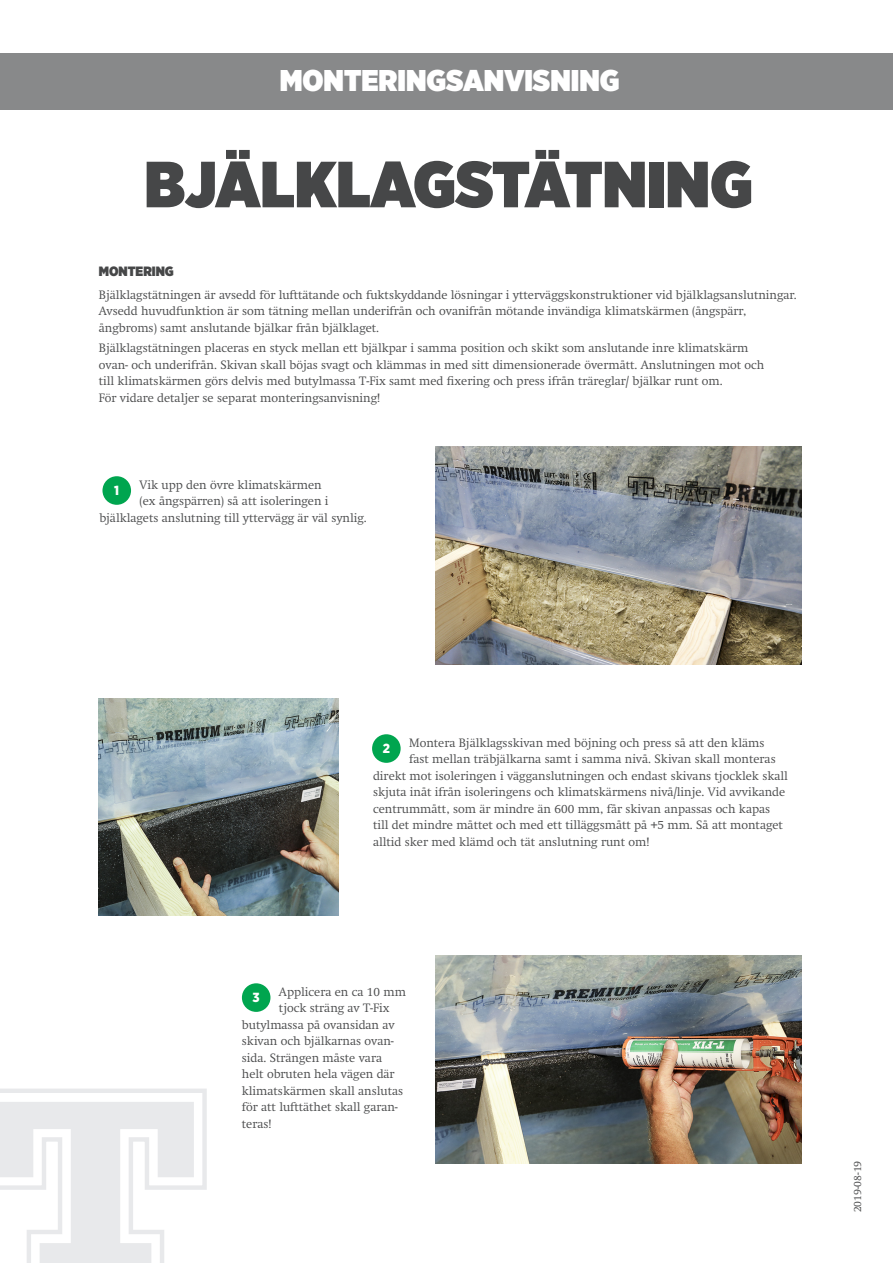
<style>
.page{position:relative;width:893px;height:1263px;background:#fff}
.page>*{position:absolute;margin:0;border:0;box-sizing:border-box;transform-origin:0 0}
.t1{font:900 65.1px "Gotham Narrow";color:#464748}
.t2{font:900 30px "Gotham Narrow";color:#fff}
.t3{font:900 13.5px "Gotham Narrow";color:#464748}
.t4{font:900 13.2px "Gotham Narrow";color:#fff}
.t5{font:300 12px/16.5px "Swift";color:#4b4c4d}
.t6{font:300 10.5px "Swift";color:#4b4c4d}
</style>
<div class="page">
<img style="left:99px;top:698px;width:239px;height:218px">
<img style="left:436px;top:956px;width:365px;height:207px">
<svg style="left:0;top:1089px;width:207px;height:174px"></svg>
<div style="left:0;top:53px;width:893px;height:56px;background:#88898a"></div>
<div style="left:242px;top:983px;width:28px;height:29px;background:#00a54f;border-radius:50%"></div>
<div style="left:372px;top:734px;width:29px;height:29px;background:#00a54f;border-radius:50%"></div>
<div style="left:102px;top:476px;width:29px;height:29px;background:#00a54f;border-radius:50%"></div>
<img style="left:436px;top:447px;width:365px;height:217px">
<p class="t2" style="left:280px;top:60px;width:341px">MONTERINGSANVISNING</p>
<p class="t1" style="left:144px;top:140px;width:610px">BJÄLKLAGSTÄTNING</p>
<p class="t3" style="left:99px;top:262px;width:76px">MONTERING</p>
<p class="t5" style="left:99px;top:286px;width:700px">Bjälklagstätningen är avsedd för lufttätande och fuktskyddande lösningar i ytterväggskonstruktioner vid bjälklagsanslutningar.<br>Avsedd huvudfunktion är som tätning mellan underifrån och ovanifrån mötande invändiga klimatskärmen (ångspärr, ångbroms) samt anslutande bjälkar från bjälklaget.</p>
<p class="t5" style="left:99px;top:340px;width:667px">Bjälklagstätningen placeras en styck mellan ett bjälkpar i samma position och skikt som anslutande inre klimatskärm ovan- och underifrån. Skivan skall böjas svagt och klämmas in med sitt dimensionerade övermått. Anslutningen mot och till klimatskärmen görs delvis med butylmassa T-Fix samt med fixering och press ifrån träreglar/ bjälkar runt om.<br>För vidare detaljer se separat monteringsanvisning!</p>
<p class="t5" style="left:99px;top:477px;width:269px;text-align:center">Vik upp den övre klimatskärmen<br>(ex ångspärren) så att isoleringen i<br>bjälklagets anslutning till yttervägg är väl synlig.</p>
<p class="t4" style="left:114px;top:482px;width:6px">1</p>
<p class="t5" style="left:409px;top:734px;width:357px">Montera Bjälklagsskivan med böjning och press så att den kläms</p>
<p class="t5" style="left:409px;top:751px;width:368px">fast mellan träbjälkarna samt i samma nivå. Skivan skall monteras</p>
<p class="t5" style="left:373px;top:767px;width:416px">direkt mot isoleringen i vägganslutningen och endast skivans tjocklek skall</p>
<p class="t5" style="left:373px;top:784px;width:414px">skjuta inåt ifrån isoleringens och klimatskärmens nivå/linje. Vid avvikande</p>
<p class="t5" style="left:373px;top:800px;width:399px">centrummått, som är mindre än 600 mm, får skivan anpassas och kapas</p>
<p class="t5" style="left:373px;top:817px;width:411px">till det mindre måttet och med ett tilläggsmått på +5 mm. Så att montaget</p>
<p class="t5" style="left:373px;top:833px;width:278px">alltid sker med klämd och tät anslutning runt om!</p>
<p class="t4" style="left:383px;top:740px;width:9px">2</p>
<p class="t5" style="left:279px;top:983px;width:129px">Applicera en ca 10 mm</p>
<p class="t5" style="left:279px;top:1000px;width:112px">tjock sträng av T-Fix</p>
<p class="t5" style="left:242px;top:1016px;width:154px">butylmassa på ovansidan av</p>
<p class="t5" style="left:242px;top:1033px;width:154px">skivan och bjälkarnas ovan-</p>
<p class="t5" style="left:242px;top:1049px;width:142px">sida. Strängen måste vara</p>
<p class="t5" style="left:242px;top:1066px;width:154px">helt obruten hela vägen där</p>
<p class="t5" style="left:242px;top:1082px;width:163px">klimatskärmen skall anslutas</p>
<p class="t5" style="left:242px;top:1099px;width:158px">för att lufttäthet skall garan-</p>
<p class="t5" style="left:242px;top:1115px;width:31px">teras!</p>
<p class="t4" style="left:253px;top:989px;width:9px">3</p>
<p class="t6" style="left:851px;top:1212px;width:53px;rotate:-90deg">2019-08-19</p>
</div>
